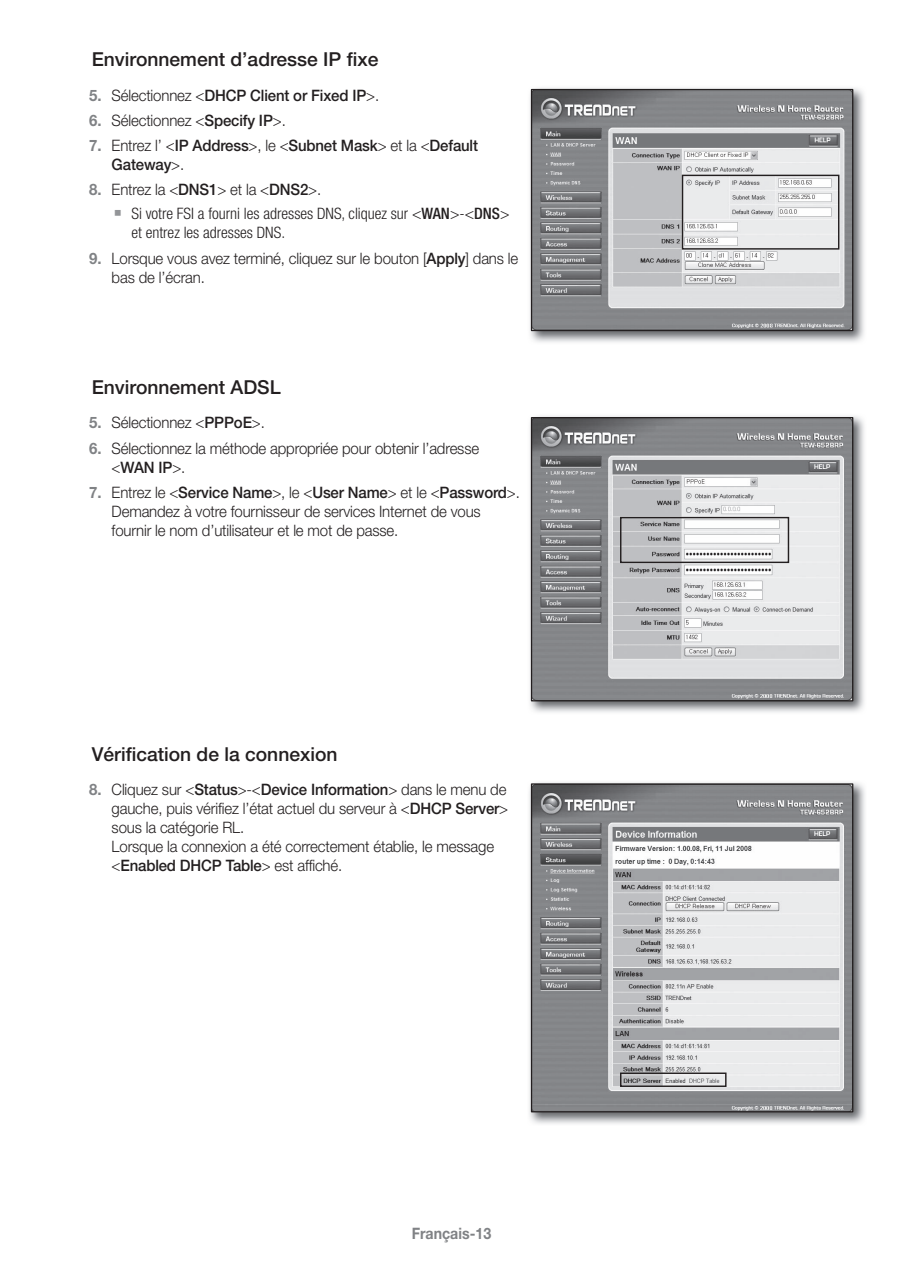
<style>
.page{position:relative;width:903px;height:1275px;background:#fff}
.page>*{position:absolute;margin:0;border:0;box-sizing:border-box;transform-origin:0 0}
.t1{font:500 19.25px "Helvetica Neue cp";color:#231f20}
.t2{font:300 15.75px/18.9px "Helvetica Neue cp";letter-spacing:-.01em;color:#231f20;scale:.95 1}
.t3{font:300 condensed 15.75px/23.8px "Helvetica Neue cp";color:#231f20}
.t4{font:500 15.75px/18.9px "Helvetica Neue cp";letter-spacing:-.01em;color:#231f20;scale:.95 1}
.t5{font:700 15.75px "Helvetica Neue cp";color:#808285;scale:.9 1}
.s1{font-weight:700;color:#808285}
.s2{font-weight:300}
.s3{font-weight:500}
.s4{font-weight:700;font-stretch:normal;color:#808285}
.s5{font-stretch:normal}
.s6{font-weight:500;font-stretch:normal}
.s7{font-family:"SI Icon HR755";font-weight:400;font-stretch:normal;font-size:17.5px;color:#939598}
</style>
<div class="page">
<img style="left:530px;top:416px;width:334px;height:297px">
<img style="left:533px;top:419px;width:318px;height:280px">
<div style="left:531px;top:417px;width:322px;height:284px;border:1px solid #231f20"></div>
<div style="left:620px;top:517px;width:169px;height:46px;border:1px solid #231f20"></div>
<img style="left:530px;top:88px;width:334px;height:254px">
<img style="left:533px;top:91px;width:318px;height:238px">
<div style="left:531px;top:89px;width:322px;height:242px;border:1px solid #231f20"></div>
<div style="left:682px;top:175px;width:157px;height:75px;border:1px solid #231f20"></div>
<img style="left:529px;top:782px;width:336px;height:342px">
<img style="left:533px;top:785px;width:318px;height:325px">
<div style="left:531px;top:783px;width:322px;height:329px;border:1px solid #231f20"></div>
<div style="left:620px;top:1072px;width:106px;height:15px;border:1px solid #231f20"></div>
<p class="t1" style="left:92px;top:48px;width:288px">environnement d’adresse IP fixe</p>
<p class="t4" style="left:89px;top:86px;width:307px"><span class="s1">5.</span> <span class="s2">Sélectionnez &lt;</span>dHCP Client or Fixed IP<span class="s2">&gt;.</span></p>
<p class="t2" style="left:89px;top:111px;width:208px"><span class="s1">6.</span> Sélectionnez &lt;<span class="s3">specify IP</span>&gt;.</p>
<p class="t4" style="left:112px;top:136px;width:387px;text-indent:-22px"><span class="s1">7.</span> <span class="s2">Entrez l’ &lt;</span>IP Address<span class="s2">&gt;, le &lt;</span>subnet Mask<span class="s2">&gt; et la &lt;</span>default<br>Gateway<span class="s2">&gt;.</span></p>
<p class="t3" style="left:114px;top:178px;width:397px;text-indent:-25px"><span class="s4">8.</span> <span class="s5">Entrez la &lt;</span><span class="s6">dNs1</span><span class="s5">&gt; et la &lt;</span><span class="s6">dNs2</span><span class="s5">&gt;.<br></span><span class="s7">`</span> Si votre FSI a fourni les adresses DNS, cliquez sur &lt;<span class="s3">WAN</span>&gt;-&lt;<span class="s3">DNS</span>&gt;</p>
<p class="t3" style="left:131px;top:221px;width:155px">et entrez les adresses DNS.</p>
<p class="t2" style="left:112px;top:249px;width:429px;text-indent:-22px"><span class="s1">9.</span> Lorsque vous avez terminé, cliquez sur le bouton [<span class="s3">Apply</span>] dans le bas de l’écran.</p>
<p class="t1" style="left:92px;top:376px;width:190px">environnement AdsL</p>
<p class="t2" style="left:89px;top:414px;width:186px"><span class="s1">5.</span> Sélectionnez &lt;<span class="s3">PPPoe</span>&gt;.</p>
<p class="t2" style="left:112px;top:439px;width:388px;text-indent:-22px"><span class="s1">6.</span> Sélectionnez la méthode appropriée pour obtenir l’adresse &lt;<span class="s3">WAN IP</span>&gt;.</p>
<p class="t2" style="left:112px;top:483px;width:431px;text-indent:-22px"><span class="s1">7.</span> Entrez le &lt;<span class="s3">service Name</span>&gt;, le &lt;<span class="s3">User Name</span>&gt; et le &lt;<span class="s3">Password</span>&gt;.<br>Demandez à votre fournisseur de services Internet de vous fournir le nom d’utilisateur et le mot de passe.</p>
<p class="t1" style="left:92px;top:743px;width:247px">Vérification de la connexion</p>
<p class="t2" style="left:112px;top:780px;width:419px;text-indent:-22px"><span class="s1">8.</span> Cliquez sur &lt;<span class="s3">status</span>&gt;-&lt;<span class="s3">device Information</span>&gt; dans le menu de gauche, puis vérifiez l’état actuel du serveur à &lt;<span class="s3">dHCP server</span>&gt; sous la catégorie RL.<br>Lorsque la connexion a été correctement établie, le message &lt;<span class="s3">enabled dHCP Table</span>&gt; est affiché.</p>
<p class="t5" style="left:412px;top:1225px;width:90px">Français-13</p>
</div>
